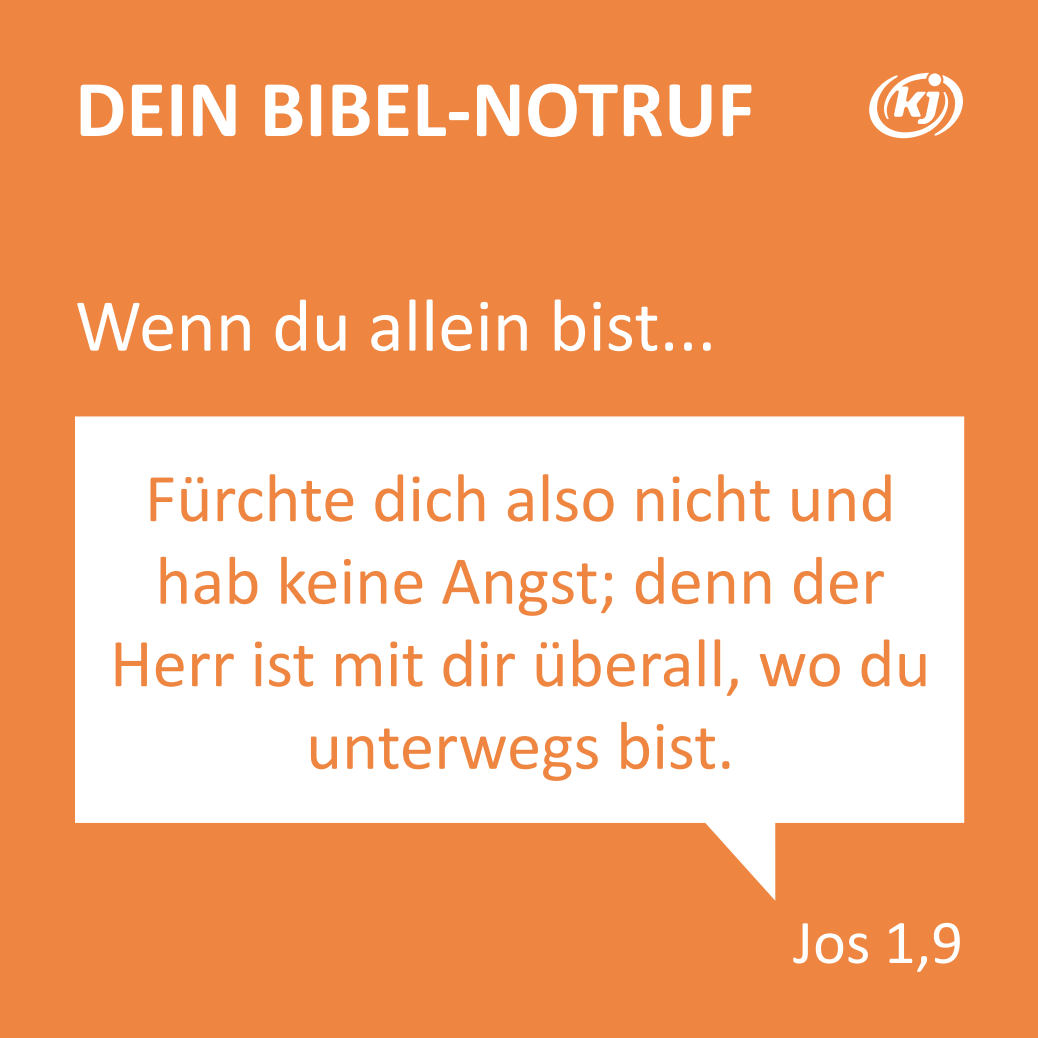
<style>
.page{position:relative;width:1038px;height:1038px;background:#ee8540}
.page>*{position:absolute;margin:0;border:0;box-sizing:border-box;transform-origin:0 0}
.t1{font:700 81.25px "Calibri";color:#fff}
.t2{font:75px "Calibri";color:#fff}
.t3{font:68.75px/82.5px "Calibri";color:#ee8540;text-align:center}
.t4{font:62.5px "Calibri";color:#fff}
</style>
<div class="page">
<svg style="left:869px;top:73px;width:94px;height:66px"></svg>
<svg style="left:75px;top:416px;width:889px;height:485px"></svg>
<p class="t1" style="left:75px;top:52px;width:681px">DEIN BIBEL-NOTRUF</p>
<p class="t2" style="left:75px;top:273px;width:642px">Wenn du allein bist...</p>
<p class="t3" style="left:110px;top:455px;width:822px">Fürchte dich also nicht und hab keine Angst; denn der<br>Herr ist mit dir überall, wo du unterwegs bist.</p>
<p class="t4" style="left:793px;top:898px;width:171px">Jos 1,9</p>
</div>
